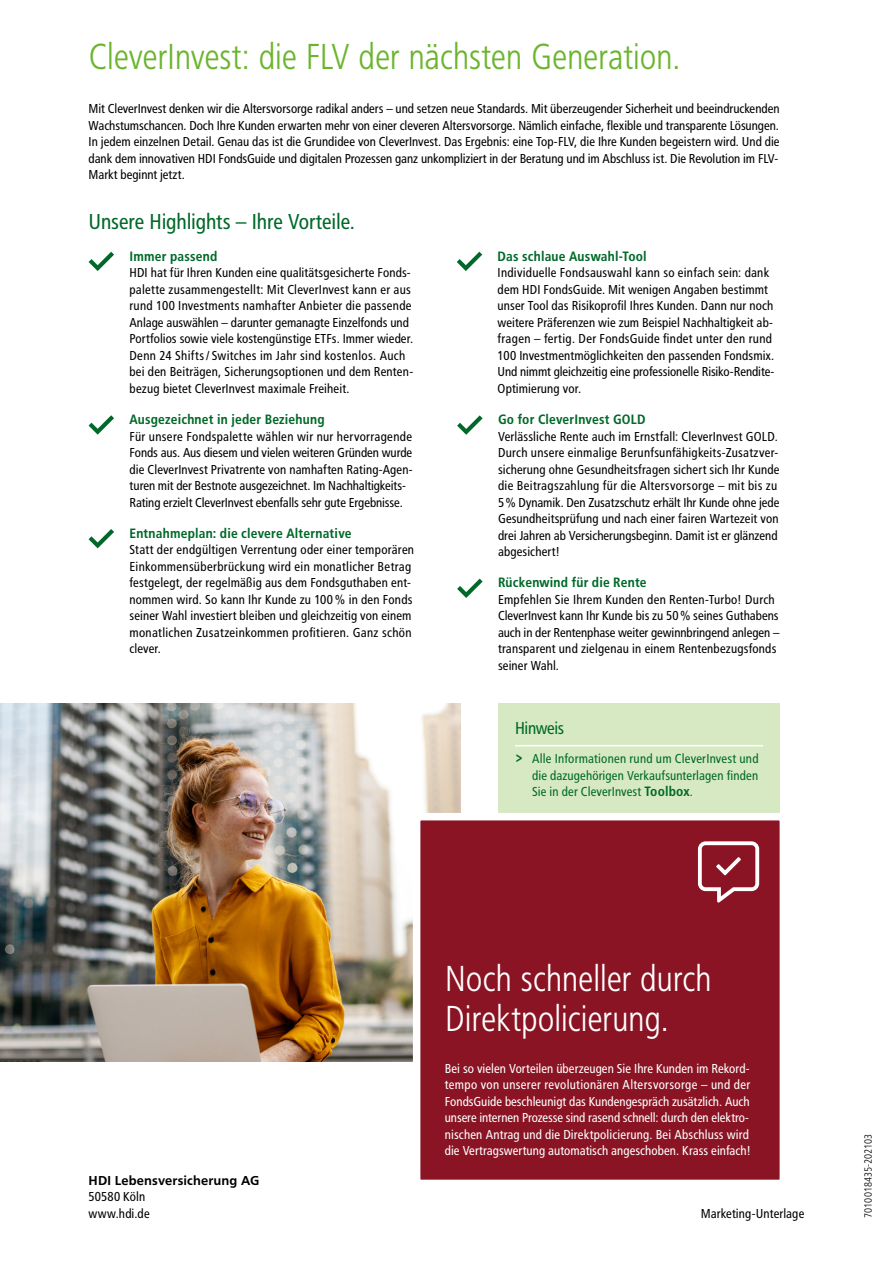
<style>
.page{position:relative;width:893px;height:1263px;background:#fff}
.page>*{position:absolute;margin:0;border:0;box-sizing:border-box;transform-origin:0 0}
.t1{font:36px "HDI Gerling Sans Cond Light";letter-spacing:-.01em;color:#6bb52e}
.t2{font:36px/40.5px "HDI Gerling Sans Cond Light";letter-spacing:-.01em;color:#fff}
.t3{font:22.5px "HDI Gerling Sans Cond Regular";letter-spacing:-.005em;color:#006929}
.t4{font:18px "HDI Gerling Sans Cond Regular";letter-spacing:-.02em;color:#006929}
.t5{font:13.5px/16.5px "HDI Gerling Sans Cond Regular";letter-spacing:.01em;color:#000}
.t6{font:13.5px/16.5px "HDI Gerling Sans Cond Regular";color:#fff}
.t7{font:13.5px "HDI Gerling Sans Cond Bold";letter-spacing:.015em;color:#006929}
.t8{font:13.5px/16.5px "HDI Gerling Sans Cond Regular";letter-spacing:.005em;color:#006929;text-align:justify}
.t9{font:13.5px "HDI Gerling Sans Bold";letter-spacing:.01em;color:#000}
.t10{font:10.5px "HDI Gerling Sans Cond Light";letter-spacing:-.005em;color:#000}
.s1{font-family:"HDI Gerling Sans Cond Bold"}
</style>
<div class="page">
<img style="left:0;top:704px;width:461px;height:357px">
<div style="left:499px;top:704px;width:281px;height:109px;background:#d7e9c3"></div>
<hr style="left:515px;top:745px;width:248px;height:1px;background:#fff">
<div style="left:417px;top:817px;width:366px;height:366px;background:#8a1423"></div>
<div style="left:413px;top:813px;width:374px;height:374px;border:8px solid #fff"></div>
<svg style="left:698px;top:841px;width:61px;height:61px"></svg>
<svg style="left:89px;top:252px;width:25px;height:19px"></svg>
<svg style="left:89px;top:415px;width:25px;height:20px"></svg>
<svg style="left:89px;top:529px;width:25px;height:19px"></svg>
<svg style="left:457px;top:252px;width:25px;height:19px"></svg>
<svg style="left:457px;top:415px;width:26px;height:20px"></svg>
<svg style="left:457px;top:579px;width:26px;height:19px"></svg>
<h1 class="t1" style="left:89px;top:36px;width:594px">CleverInvest: die FLV der nächsten Generation.</h1>
<p class="t5" style="left:89px;top:101px;width:693px;text-align:justify">Mit CleverInvest denken wir die Altersvorsorge radikal anders – und setzen neue Standards. Mit überzeugender Sicherheit und beeindruckenden Wachstumschancen. Doch Ihre Kunden erwarten mehr von einer cleveren Altersvorsorge. Nämlich einfache, flexible und transparente Lösungen.<br>In jedem einzelnen Detail. Genau das ist die Grundidee von CleverInvest. Das Ergebnis: eine Top-FLV, die Ihre Kunden begeistern wird. Und die dank dem innovativen HDI FondsGuide und digitalen Prozessen ganz unkompliziert in der Beratung und im Abschluss ist. Die Revolution im FLV-Markt beginnt jetzt.</p>
<h2 class="t3" style="left:89px;top:210px;width:268px">Unsere Highlights – Ihre Vorteile.</h2>
<p class="t7" style="left:129px;top:248px;width:89px">Immer passend</p>
<p class="t5" style="left:129px;top:265px;width:285px">HDI hat für Ihren Kunden eine qualitätsgesicherte Fonds&shy;palette zusammengestellt: Mit CleverInvest kann er aus rund 100 Investments namhafter Anbieter die passende Anlage auswählen – darunter gemanagte Einzelfonds und Portfolios sowie viele kostengünstige ETFs. Immer wieder.<br>Denn 24 Shifts/ Switches im Jahr sind kostenlos. Auch bei den Beiträgen, Sicherungsoptionen und dem Renten&shy;bezug bietet CleverInvest maximale Freiheit.</p>
<p class="t7" style="left:129px;top:412px;width:197px">Ausgezeichnet in jeder Beziehung</p>
<p class="t5" style="left:129px;top:428px;width:285px">Für unsere Fondspalette wählen wir nur hervorragende Fonds aus. Aus diesem und vielen weiteren Gründen wurde die CleverInvest Privatrente von namhaften Rating-Agen&shy;turen mit der Bestnote ausgezeichnet. Im Nachhaltigkeits-Rating erzielt CleverInvest ebenfalls sehr gute Ergebnisse.</p>
<p class="t7" style="left:129px;top:525px;width:224px">Entnahmeplan: die clevere Alternative</p>
<p class="t5" style="left:129px;top:542px;width:286px">Statt der endgültigen Verrentung oder einer temporären Einkommensüberbrückung wird ein monatlicher Betrag festgelegt, der regelmäßig aus dem Fondsguthaben ent&shy;nommen wird. So kann Ihr Kunde zu 100% in den Fonds seiner Wahl investiert bleiben und gleichzeitig von einem monatlichen Zusatzeinkommen profitieren. Ganz schön clever.</p>
<p class="t7" style="left:498px;top:248px;width:151px">Das schlaue Auswahl-Tool</p>
<p class="t5" style="left:498px;top:265px;width:278px">Individuelle Fondsauswahl kann so einfach sein: dank dem HDI FondsGuide. Mit wenigen Angaben bestimmt unser Tool das Risikoprofil Ihres Kunden. Dann nur noch weitere Präferenzen wie zum Beispiel Nachhaltigkeit ab&shy;fragen – fertig. Der FondsGuide findet unter den rund 100 Investmentmöglichkeiten den passenden Fondsmix.<br>Und nimmt gleichzeitig eine professionelle Risiko-Rendite-Optimierung vor.</p>
<p class="t7" style="left:498px;top:412px;width:149px">Go for CleverInvest GOLD</p>
<p class="t5" style="left:498px;top:428px;width:283px">Verlässliche Rente auch im Ernstfall: CleverInvest GOLD.<br>Durch unsere einmalige Berunfsunfähigkeits-Zusatzver&shy;sicherung ohne Gesundheitsfragen sichert sich Ihr Kunde die Beitragszahlung für die Altersvorsorge – mit bis zu 5% Dynamik. Den Zusatzschutz erhält Ihr Kunde ohne jede Gesundheitsprüfung und nach einer fairen Wartezeit von drei Jahren ab Versicherungsbeginn. Damit ist er glänzend abgesichert!</p>
<p class="t7" style="left:498px;top:575px;width:150px">Rückenwind für die Rente</p>
<p class="t5" style="left:498px;top:591px;width:283px">Empfehlen Sie Ihrem Kunden den Renten-Turbo! Durch CleverInvest kann Ihr Kunde bis zu 50% seines Guthabens auch in der Rentenphase weiter gewinnbringend anlegen – transparent und zielgenau in einem Rentenbezugsfonds seiner Wahl.</p>
<h3 class="t4" style="left:515px;top:718px;width:50px">Hinweis</h3>
<p class="t8" style="left:532px;top:751px;width:228px;text-indent:-17px"><span class="s1">&gt;</span> Alle Informationen rund um CleverInvest und die dazugehörigen Verkaufsunterlagen finden Sie in der CleverInvest <span class="s1">Toolbox</span>.</p>
<p class="t9" style="left:89px;top:1172px;width:172px">HDI Lebensversicherung AG</p>
<p class="t5" style="left:89px;top:1188px;width:63px">50580 Köln www.hdi.de</p>
<h1 class="t2" style="left:445px;top:959px;width:268px">Noch schneller durch<br>Direktpolicierung.</h1>
<p class="t6" style="left:445px;top:1060px;width:308px">Bei so vielen Vorteilen überzeugen Sie Ihre Kunden im Rekord&shy;tempo von unserer revolutionären Altersvorsorge – und der FondsGuide beschleunigt das Kundengespräch zusätzlich. Auch unsere internen Prozesse sind rasend schnell: durch den elektro&shy;nischen Antrag und die Direktpolicierung. Bei Abschluss wird die Vertragswertung automatisch angeschoben. Krass einfach!</p>
<p class="t5" style="left:701px;top:1205px;width:105px">Marketing-Unterlage</p>
<p class="t10" style="left:862px;top:1217px;width:85px;rotate:-90deg">7010018435-202103</p>
</div>
